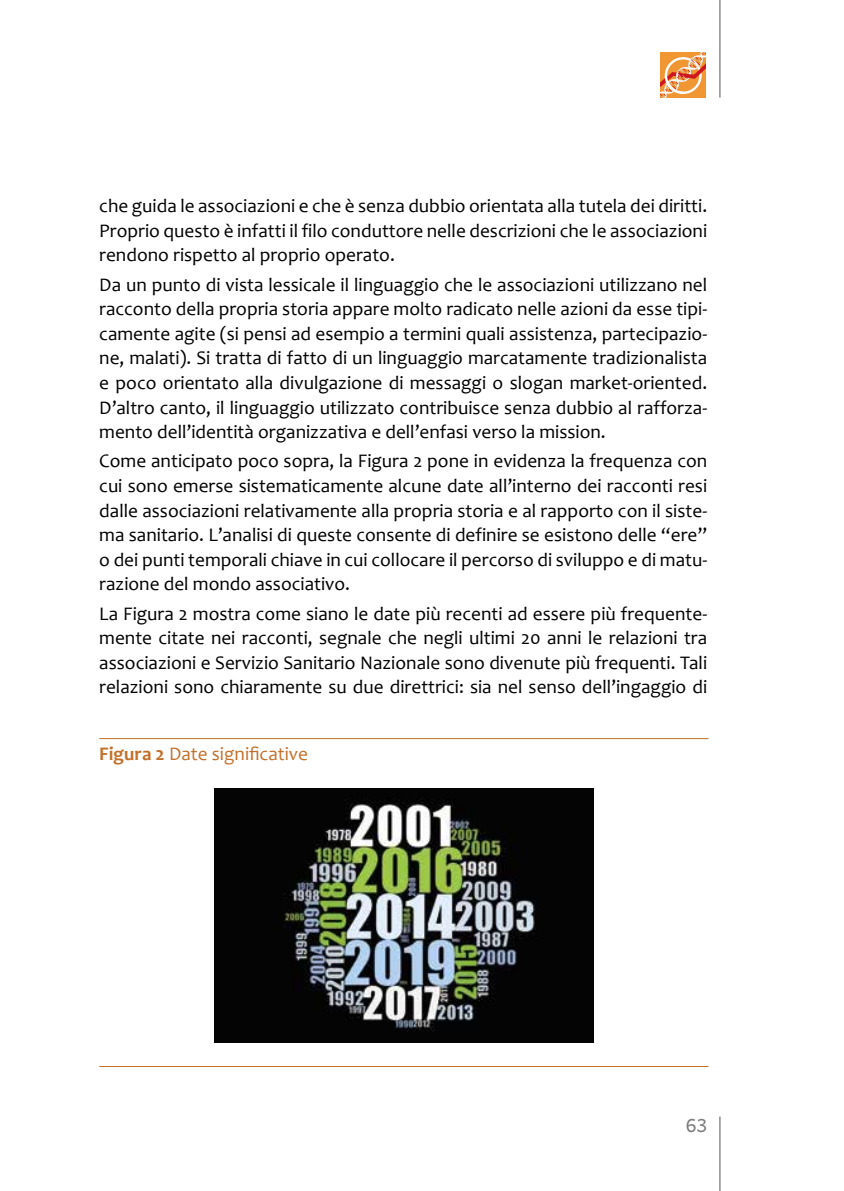
<style>
.page{position:relative;width:844px;height:1191px;background:#fff}
.page>*{position:absolute;margin:0;border:0;box-sizing:border-box;transform-origin:0 0}
.t1{font:19.25px/24.5px "Candara";color:#000;text-align:justify}
.t2{font:19.25px "Candara";color:#c36f29}
.t3{font:17.5px "Quebec";color:#7c7c7c}
.s1{font-weight:700}
</style>
<div class="page">
<svg style="left:660px;top:52px;width:45px;height:46px;background:#ed9f5e"></svg>
<hr style="left:719px;top:1116px;width:1px;height:75px;background:#7c7c7c">
<hr style="left:719px;top:0;width:1px;height:98px;background:#7c7c7c">
<hr style="left:99px;top:1066px;width:609px;height:1px;background:#c36f29">
<hr style="left:99px;top:738px;width:609px;height:1px;background:#c36f29">
<img style="left:214px;top:789px;width:379px;height:253px">
<p class="t1" style="left:99px;top:194px;width:609px">che guida le associazioni e che è senza dubbio orientata alla tutela dei diritti.<br>Proprio questo è infatti il filo conduttore nelle descrizioni che le associazioni rendono rispetto al proprio operato.</p>
<p class="t1" style="left:99px;top:272px;width:609px">Da un punto di vista lessicale il linguaggio che le associazioni utilizzano nel racconto della propria storia appare molto radicato nelle azioni da esse tipi&shy;camente agite (si pensi ad esempio a termini quali assistenza, partecipazio&shy;ne, malati). Si tratta di fatto di un linguaggio marcatamente tradizionalista e poco orientato alla divulgazione di messaggi o slogan market-oriented.<br>D’altro canto, il linguaggio utilizzato contribuisce senza dubbio al rafforza&shy;mento dell’identità organizzativa e dell’enfasi verso la mission.</p>
<p class="t1" style="left:99px;top:449px;width:609px">Come anticipato poco sopra, la Figura 2 pone in evidenza la frequenza con cui sono emerse sistematicamente alcune date all’interno dei racconti resi dalle associazioni relativamente alla propria storia e al rapporto con il siste&shy;ma sanitario. L’analisi di queste consente di definire se esistono delle “ere” o dei punti temporali chiave in cui collocare il percorso di sviluppo e di matu&shy;razione del mondo associativo.</p>
<p class="t1" style="left:99px;top:601px;width:609px">La Figura 2 mostra come siano le date più recenti ad essere più frequente&shy;mente citate nei racconti, segnale che negli ultimi 20 anni le relazioni tra associazioni e Servizio Sanitario Nazionale sono divenute più frequenti. Tali relazioni sono chiaramente su due direttrici: sia nel senso dell’ingaggio di</p>
<p class="t2" style="left:99px;top:742px;width:210px"><span class="s1">Figura 2</span> Date significative</p>
<p class="t3" style="left:685px;top:1115px;width:23px">63</p>
</div>
